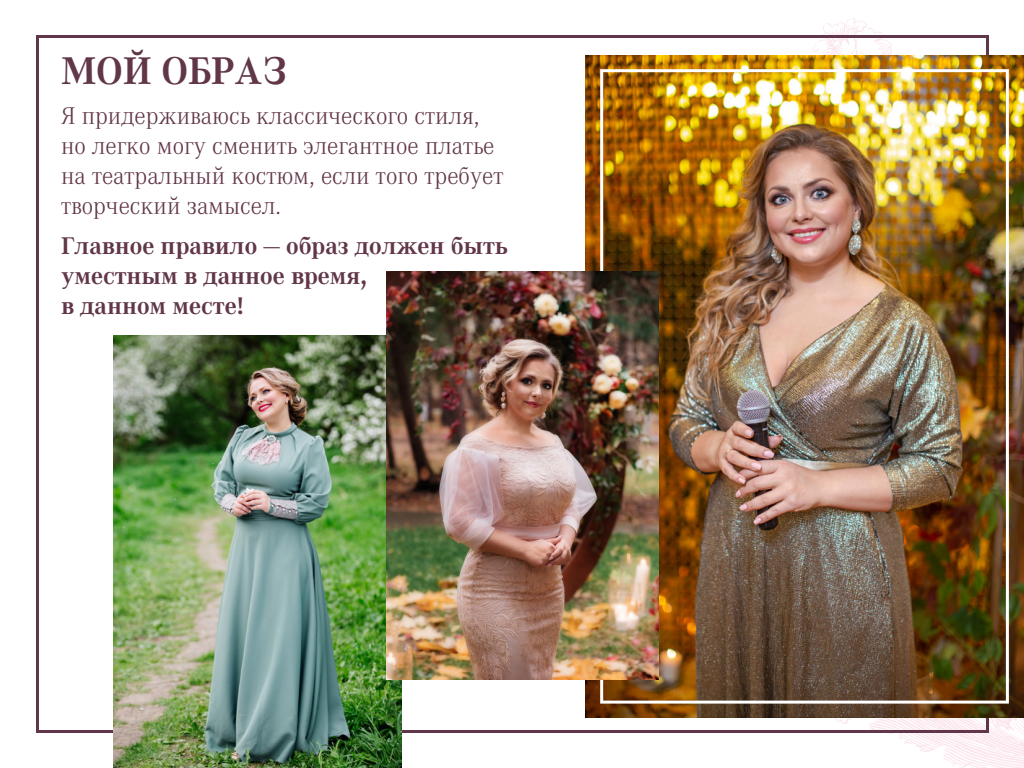
<style>
.page{position:relative;width:1024px;height:768px;background:#fff}
.page>*{position:absolute;margin:0;border:0;box-sizing:border-box;transform-origin:0 0}
.t1{font:700 40px "Corporate ATOT";color:#613648}
.t2{font:300 25px/30px "Corporate A";color:#613648}
.t3{font:700 25px/30px "Corporate A";color:#613648}
</style>
<div class="page">
<svg style="left:668px;top:18px;width:356px;height:750px"></svg>
<img style="left:113px;top:336px;width:289px;height:432px">
<img style="left:585px;top:55px;width:439px;height:662px">
<div style="left:600px;top:69px;width:409px;height:635px;border:3px solid #fff"></div>
<img style="left:386px;top:271px;width:272px;height:409px">
<h1 class="t1" style="left:61px;top:49px;width:227px">МОЙ ОБРАЗ</h1>
<p class="t2" style="left:61px;top:100px;width:444px">Я придерживаюсь классического стиля, но легко могу сменить элегантное платье на театральный костюм, если того требует творческий замысел.</p>
<p class="t3" style="left:61px;top:232px;width:448px">Главное правило — образ должен быть уместным в данное время,<br>в данном месте!</p>
</div>
